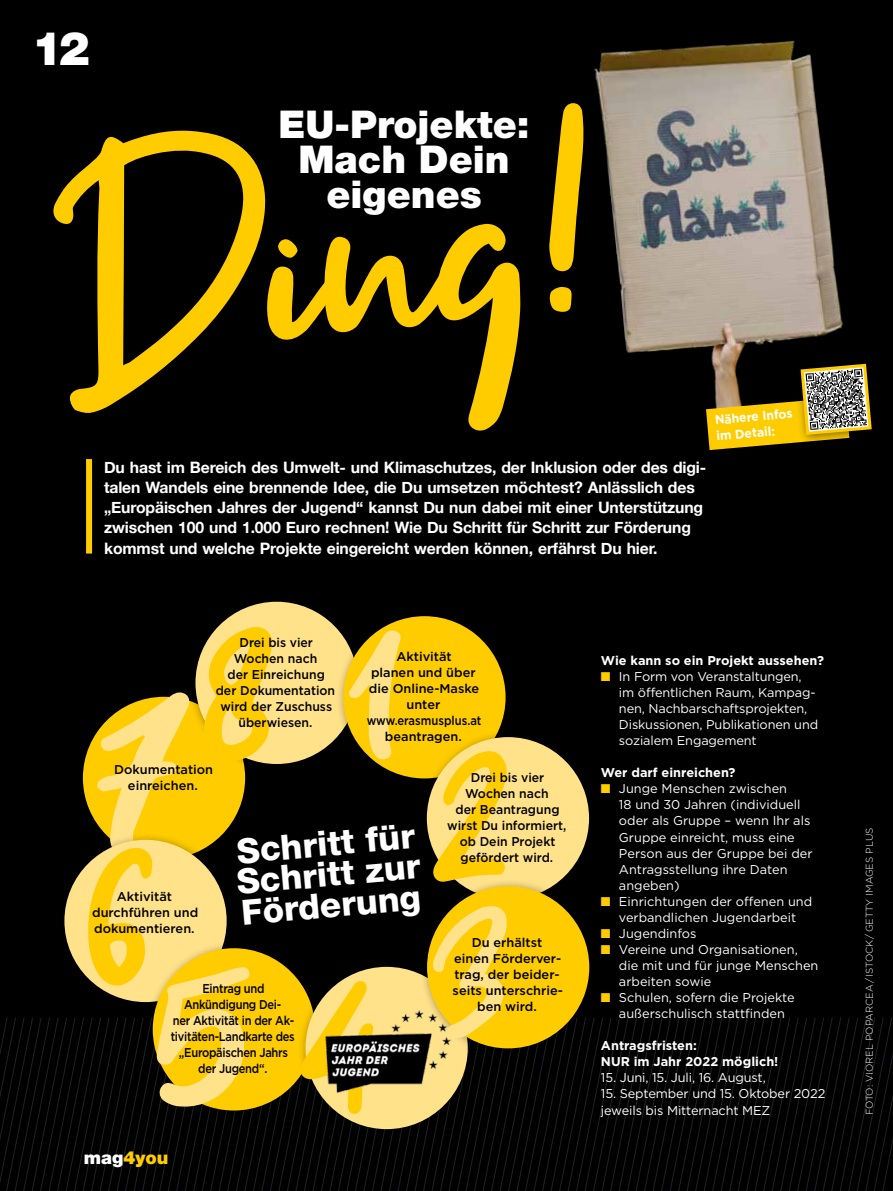
<style>
.page{position:relative;width:893px;height:1191px;background:#000}
.page>*{position:absolute;margin:0;border:0;box-sizing:border-box;transform-origin:0 0}
.t1{font:361.2px "Get Show";color:#fc0}
.t2{font:900 46.5px "Helvetica Neue LT Pro";color:#fff}
.t3{font:900 38.25px/35px "Helvetica Neue LT Pro";color:#fff;text-align:center}
.t4{font:800 34.8px/30.6px "Helvetica Neue LT Pro";color:#fff;text-align:justify}
.t5{font:900 18px "Helvetica Neue LT Pro";color:#fc0}
.t6{font:700 15.75px/20.2px "Helvetica Neue";letter-spacing:-.01em;color:#fff}
.t7{font:12.75px/16px "Gotham";color:#fff}
.t8{font:500 12.75px/16px "Gotham";color:#000;text-align:center}
.t9{font:500 12.75px/16px "Gotham";color:#000;text-align:center;scale:.96 1}
.t10{font:500 12.75px/16px "Gotham";letter-spacing:-.025em;color:#000;text-align:center;scale:.87 1}
.t11{font:700 12.75px/16px "Gotham";color:#fff}
.t12{font:700 12.75px/16px "Gotham";color:#fff;scale:.95 1}
.t13{font:300 9.75px "Gotham";color:#fff}
.s1{color:#fff}
.s2{color:#fc0}
</style>
<div class="page">
<img style="left:594px;top:40px;width:249px;height:324px">
<div style="left:195px;top:602px;width:163px;height:162px;background:#ffe28a;border-radius:50%"></div>
<div style="left:86px;top:459px;width:6px;height:94px;background:#fc0"></div>
<div style="left:793px;top:357px;width:89px;height:88px;background:#000"></div>
<svg style="left:706px;top:364px;width:166px;height:86px"></svg>
<svg style="left:0;top:623px;width:893px;height:568px"></svg>
<h2 class="t2" style="left:32px;top:21px;width:59px">12</h2>
<h1 class="t1" style="left:42px;top:79px;width:553px;rotate:-5deg">Ding!</h1>
<h3 class="t3" style="left:279px;top:107px;width:253px">EU-Projekte:<br>Mach Dein eigenes</h3>
<p class="t6" style="left:104px;top:457px;width:604px">Du hast im Bereich des Umwelt- und Klimaschutzes, der Inklusion oder des digi&shy;talen Wandels eine brennende Idee, die Du umsetzen möchtest? Anlässlich des „Europäischen Jahres der Jugend“ kannst Du nun dabei mit einer Unterstützung zwischen 100 und 1.000 Euro rechnen! Wie Du Schritt für Schritt zur Förderung kommst und welche Projekte eingereicht werden können, erfährst Du hier.</p>
<p class="t12" style="left:714px;top:412px;width:83px;rotate:-5deg">Nähere Infos im Detail:</p>
<p class="t9" style="left:216px;top:634px;width:126px">Drei bis vier<br>Wochen nach<br>der Einreichung der Dokumentation wird der Zuschuss überwiesen.</p>
<p class="t8" style="left:367px;top:648px;width:116px">Aktivität<br>planen und über die Online-Maske unter www.erasmusplus.at beantragen.</p>
<p class="t8" style="left:114px;top:761px;width:101px">Dokumentation einreichen.</p>
<p class="t8" style="left:92px;top:888px;width:108px">Aktivität durchführen und dokumentieren.</p>
<h3 class="t4" style="left:233px;top:836px;width:186px;rotate:-5deg">Schritt für Schritt zur Förderung</h3>
<p class="t10" style="left:171px;top:980px;width:144px">Eintrag und<br>Ankündigung Dei-<br>ner Aktivität in der Ak&shy;tivitäten-Landkarte des „Europäischen Jahrs der Jugend“.</p>
<p class="t9" style="left:447px;top:769px;width:126px">Drei bis vier<br>Wochen nach<br>der Beantragung wirst Du informiert, ob Dein Projekt gefördert wird.</p>
<p class="t8" style="left:453px;top:934px;width:112px">Du erhältst<br>einen Förderver&shy;trag, der beider&shy;seits unterschrie&shy;ben wird.</p>
<h3 class="t5" style="left:84px;top:1146px;width:86px"><span class="s1">mag</span>4you</h3>
<p class="t11" style="left:601px;top:652px;width:224px">Wie kann so ein Projekt aussehen?</p>
<p class="t7" style="left:619px;top:668px;width:201px;text-indent:-18px"><span class="s2">■</span> In Form von Veranstaltungen, im öffentlichen Raum, Kampag&shy;nen, Nachbarschaftsprojekten,<br>Diskussionen, Publikationen und sozialem Engagement</p>
<p class="t11" style="left:601px;top:764px;width:136px">Wer darf einreichen?</p>
<p class="t7" style="left:619px;top:780px;width:195px;text-indent:-18px"><span class="s2">■</span> Junge Menschen zwischen<br>18 und 30 Jahren (individuell oder als Gruppe – wenn Ihr als<br>Gruppe einreicht, muss eine<br>Person aus der Gruppe bei der<br>Antragsstellung ihre Daten angeben)</p>
<p class="t7" style="left:601px;top:893px;width:213px;text-align:center"><span class="s2">■</span> Einrichtungen der offenen und verbandlichen Jugendarbeit</p>
<p class="t7" style="left:601px;top:925px;width:97px"><span class="s2">■</span> Jugendinfos</p>
<p class="t7" style="left:619px;top:941px;width:201px;text-indent:-18px"><span class="s2">■</span> Vereine und Organisationen, die mit und für junge Menschen arbeiten sowie</p>
<p class="t7" style="left:619px;top:989px;width:177px;text-indent:-18px"><span class="s2">■</span> Schulen, sofern die Projekte außerschulisch stattfinden</p>
<p class="t11" style="left:601px;top:1037px;width:179px">Antragsfristen:<br>NUR im Jahr 2022 möglich!</p>
<p class="t7" style="left:601px;top:1069px;width:166px">15. Juni, 15. Juli, 16. August,</p>
<p class="t7" style="left:601px;top:1085px;width:226px">15. September und 15. Oktober 2022 jeweils bis Mitternacht MEZ</p>
<p class="t13" style="left:863px;top:1115px;width:289px;rotate:-90deg">FOTO: VIOREL POPARCEA / ISTOCK / GETTY IMAGES PLUS</p>
</div>
